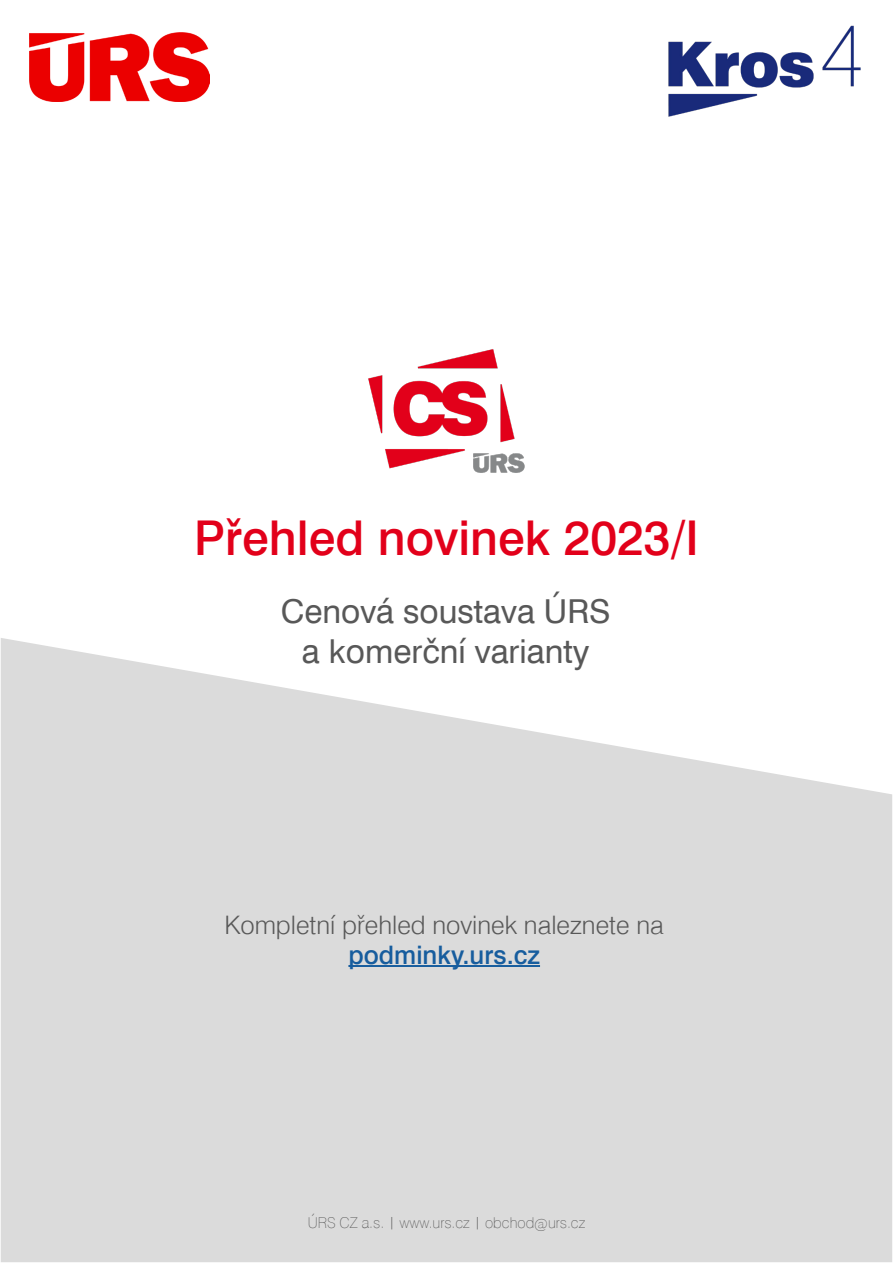
<style>
.page{position:relative;width:893px;height:1263px;background:#fff}
.page>*{position:absolute;margin:0;border:0;box-sizing:border-box;transform-origin:0 0}
.t1{font:500 48px "Swiss 721 TL";color:#e2001a}
.t2{font:33px "Swiss 721 TL";color:#585858}
.t3{font:300 25.5px "Swiss 721 TL";color:#585858}
.t4{font:500 25.5px "Swiss 721 TL";color:#175d9e}
.t5{font:100 15px "Swiss 721 TL";color:#585858}
</style>
<div class="page">
<svg style="left:1px;top:638px;width:891px;height:624px;background:#dfdfdf"></svg>
<img style="left:668px;top:25px;width:193px;height:92px">
<img style="left:30px;top:33px;width:179px;height:68px">
<hr style="left:348px;top:965px;width:192px;height:2px;background:#175d9e">
<img style="left:368px;top:349px;width:157px;height:124px">
<p class="t1" style="left:194px;top:506px;width:506px">Přehled novinek 2023/I</p>
<p class="t2" style="left:281px;top:591px;width:331px">Cenová soustava ÚRS</p>
<p class="t2" style="left:302px;top:631px;width:289px">a komerční varianty</p>
<p class="t3" style="left:225px;top:908px;width:441px">Kompletní přehled novinek naleznete na</p>
<p class="t4" style="left:348px;top:938px;width:193px">podminky.urs.cz</p>
<p class="t5" style="left:308px;top:1213px;width:279px">ÚRS CZ a.s. | www.urs.cz | obchod@urs.cz</p>
</div>
